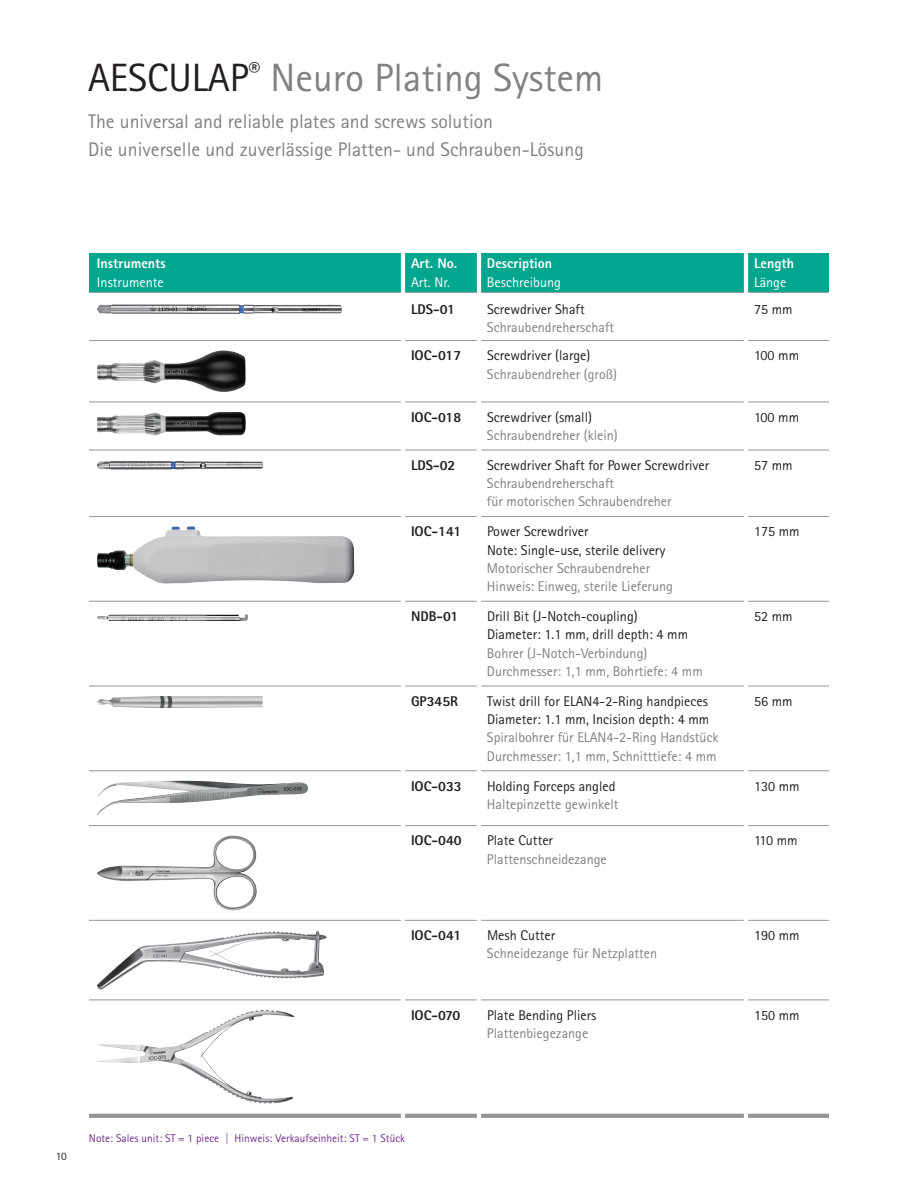
<style>
.page{position:relative;width:918px;height:1188px;background:#fff}
.page>*{position:absolute;margin:0;border:0;box-sizing:border-box;transform-origin:0 0}
.t1{font:39.45px "Rotis Sans Serif Pro";color:#7f8184}
.t2{font:19.8px/28.2px "Rotis Sans Serif Pro";color:#7f8184}
.t3{font:14.1px/18.3px "Rotis Sans Serif Pro";color:#7f8184}
.t4{font:14.1px/18.3px "Rotis Sans Serif Pro";color:#231f20}
.t5{font:800 14.1px "Rotis Sans Serif Pro";color:#231f20}
.t6{font:800 14.1px "Rotis Sans Serif Pro";color:#fff}
.t7{font:14.1px "Rotis Sans Serif Pro";color:#fff}
.t8{font:11.25px "Rotis Sans Serif Pro";color:#702d8e}
.t9{font:11.25px "Rotis Sans Serif Pro";color:#231f20}
.s1{color:#231f20}
</style>
<div class="page">
<div style="left:89px;top:253px;width:740px;height:39px;background:#00a68e"></div>
<hr style="left:89px;top:1114px;width:314px;height:4px;background:#939598">
<hr style="left:403px;top:1114px;width:76px;height:4px;background:#939598">
<hr style="left:479px;top:1114px;width:267px;height:4px;background:#939598">
<hr style="left:746px;top:1114px;width:83px;height:4px;background:#939598">
<hr style="left:89px;top:340px;width:312px;height:1px;background:#939598">
<hr style="left:405px;top:340px;width:72px;height:1px;background:#939598">
<hr style="left:481px;top:340px;width:263px;height:1px;background:#939598">
<hr style="left:748px;top:340px;width:81px;height:1px;background:#939598">
<hr style="left:89px;top:402px;width:312px;height:1px;background:#939598">
<hr style="left:405px;top:402px;width:72px;height:1px;background:#939598">
<hr style="left:481px;top:402px;width:263px;height:1px;background:#939598">
<hr style="left:748px;top:402px;width:81px;height:1px;background:#939598">
<hr style="left:89px;top:450px;width:312px;height:1px;background:#939598">
<hr style="left:405px;top:450px;width:72px;height:1px;background:#939598">
<hr style="left:481px;top:450px;width:263px;height:1px;background:#939598">
<hr style="left:748px;top:450px;width:81px;height:1px;background:#939598">
<hr style="left:89px;top:516px;width:312px;height:1px;background:#939598">
<hr style="left:405px;top:516px;width:72px;height:1px;background:#939598">
<hr style="left:481px;top:516px;width:263px;height:1px;background:#939598">
<hr style="left:748px;top:516px;width:81px;height:1px;background:#939598">
<hr style="left:89px;top:601px;width:312px;height:1px;background:#939598">
<hr style="left:405px;top:601px;width:72px;height:1px;background:#939598">
<hr style="left:481px;top:601px;width:263px;height:1px;background:#939598">
<hr style="left:748px;top:601px;width:81px;height:1px;background:#939598">
<hr style="left:89px;top:686px;width:312px;height:1px;background:#939598">
<hr style="left:405px;top:686px;width:72px;height:1px;background:#939598">
<hr style="left:481px;top:686px;width:263px;height:1px;background:#939598">
<hr style="left:748px;top:686px;width:81px;height:1px;background:#939598">
<hr style="left:89px;top:771px;width:312px;height:1px;background:#939598">
<hr style="left:405px;top:771px;width:72px;height:1px;background:#939598">
<hr style="left:481px;top:771px;width:263px;height:1px;background:#939598">
<hr style="left:748px;top:771px;width:81px;height:1px;background:#939598">
<hr style="left:89px;top:825px;width:312px;height:1px;background:#939598">
<hr style="left:405px;top:825px;width:72px;height:1px;background:#939598">
<hr style="left:481px;top:825px;width:263px;height:1px;background:#939598">
<hr style="left:748px;top:825px;width:81px;height:1px;background:#939598">
<hr style="left:89px;top:920px;width:312px;height:1px;background:#939598">
<hr style="left:405px;top:920px;width:72px;height:1px;background:#939598">
<hr style="left:481px;top:920px;width:263px;height:1px;background:#939598">
<hr style="left:748px;top:920px;width:81px;height:1px;background:#939598">
<hr style="left:89px;top:1000px;width:312px;height:1px;background:#939598">
<hr style="left:405px;top:1000px;width:72px;height:1px;background:#939598">
<hr style="left:481px;top:1000px;width:263px;height:1px;background:#939598">
<hr style="left:748px;top:1000px;width:81px;height:1px;background:#939598">
<svg style="left:401px;top:1114px;width:4px;height:4px"></svg>
<svg style="left:477px;top:1114px;width:4px;height:4px"></svg>
<svg style="left:744px;top:1114px;width:4px;height:4px"></svg>
<hr style="left:89px;top:292px;width:312px;height:1px;background:#939598">
<hr style="left:405px;top:292px;width:72px;height:1px;background:#939598">
<hr style="left:481px;top:292px;width:263px;height:1px;background:#939598">
<hr style="left:748px;top:292px;width:81px;height:1px;background:#939598">
<hr style="left:401px;top:253px;width:4px;height:39px;background:#fff">
<hr style="left:477px;top:253px;width:4px;height:39px;background:#fff">
<hr style="left:744px;top:253px;width:4px;height:39px;background:#fff">
<img style="left:97px;top:304px;width:245px;height:10px">
<img style="left:97px;top:350px;width:149px;height:42px">
<img style="left:97px;top:412px;width:149px;height:24px">
<img style="left:97px;top:461px;width:166px;height:9px">
<img style="left:97px;top:526px;width:257px;height:58px">
<img style="left:97px;top:614px;width:151px;height:7px">
<img style="left:97px;top:696px;width:166px;height:12px">
<img style="left:97px;top:781px;width:211px;height:35px">
<img style="left:97px;top:836px;width:160px;height:74px">
<img style="left:97px;top:930px;width:230px;height:60px">
<img style="left:97px;top:1010px;width:197px;height:94px">
<h1 class="t1" style="left:88px;top:63px;width:517px"><span class="s1">AESCULAP</span><sup>®</sup> Neuro Plating System</h1>
<h2 class="t2" style="left:88px;top:109px;width:497px">The universal and reliable plates and screws solution<br>Die universelle und zuverlässige Platten- und Schrauben-Lösung</h2>
<p class="t6" style="left:97px;top:258px;width:70px">Instruments</p>
<p class="t7" style="left:97px;top:277px;width:68px">Instrumente</p>
<p class="t6" style="left:411px;top:258px;width:48px">Art. No.</p>
<p class="t7" style="left:411px;top:277px;width:40px">Art. Nr.</p>
<p class="t6" style="left:487px;top:258px;width:67px">Description</p>
<p class="t7" style="left:487px;top:277px;width:75px">Beschreibung</p>
<p class="t6" style="left:754px;top:258px;width:41px">Length</p>
<p class="t7" style="left:754px;top:277px;width:34px">Länge</p>
<p class="t5" style="left:411px;top:304px;width:45px">LDS-01</p>
<p class="t4" style="left:487px;top:301px;width:99px">Screwdriver Shaft</p>
<p class="t3" style="left:487px;top:320px;width:129px">Schraubendreherschaft</p>
<p class="t4" style="left:754px;top:301px;width:40px">75 mm</p>
<p class="t5" style="left:411px;top:350px;width:52px">IOC-017</p>
<p class="t4" style="left:487px;top:347px;width:105px">Screwdriver (large)</p>
<p class="t3" style="left:487px;top:366px;width:132px">Schraubendreher (groß)</p>
<p class="t4" style="left:754px;top:347px;width:47px">100 mm</p>
<p class="t5" style="left:411px;top:412px;width:52px">IOC-018</p>
<p class="t4" style="left:487px;top:409px;width:107px">Screwdriver (small)</p>
<p class="t3" style="left:487px;top:427px;width:132px">Schraubendreher (klein)</p>
<p class="t4" style="left:754px;top:409px;width:47px">100 mm</p>
<p class="t5" style="left:411px;top:460px;width:46px">LDS-02</p>
<p class="t4" style="left:487px;top:457px;width:224px">Screwdriver Shaft for Power Screwdriver</p>
<p class="t3" style="left:487px;top:475px;width:186px">Schraubendreherschaft<br>für motorischen Schraubendreher</p>
<p class="t4" style="left:754px;top:457px;width:40px">57 mm</p>
<p class="t5" style="left:411px;top:526px;width:52px">IOC-141</p>
<p class="t4" style="left:487px;top:523px;width:180px">Power Screwdriver<br>Note: Single-use, sterile delivery</p>
<p class="t3" style="left:487px;top:560px;width:187px">Motorischer Schraubendreher<br>Hinweis: Einweg, sterile Lieferung</p>
<p class="t4" style="left:754px;top:523px;width:47px">175 mm</p>
<p class="t5" style="left:411px;top:611px;width:49px">NDB-01</p>
<p class="t4" style="left:487px;top:608px;width:203px">Drill Bit (J-Notch-coupling)<br>Diameter: 1.1 mm, drill depth: 4 mm</p>
<p class="t3" style="left:487px;top:645px;width:217px">Bohrer (J-Notch-Verbindung)<br>Durchmesser: 1,1 mm, Bohrtiefe: 4 mm</p>
<p class="t4" style="left:754px;top:608px;width:40px">52 mm</p>
<p class="t5" style="left:411px;top:696px;width:49px">GP345R</p>
<p class="t4" style="left:487px;top:693px;width:224px">Twist drill for ELAN4-2-Ring handpieces<br>Diameter: 1.1 mm, Incision depth: 4 mm</p>
<p class="t3" style="left:487px;top:729px;width:233px">Spiralbohrer für ELAN4-2-Ring Handstück<br>Durchmesser: 1,1 mm, Schnitttiefe: 4 mm</p>
<p class="t4" style="left:754px;top:693px;width:40px">56 mm</p>
<p class="t5" style="left:411px;top:780px;width:52px">IOC-033</p>
<p class="t4" style="left:487px;top:778px;width:130px">Holding Forceps angled</p>
<p class="t3" style="left:487px;top:796px;width:133px">Haltepinzette gewinkelt</p>
<p class="t4" style="left:754px;top:778px;width:47px">130 mm</p>
<p class="t5" style="left:411px;top:835px;width:52px">IOC-040</p>
<p class="t4" style="left:487px;top:832px;width:68px">Plate Cutter</p>
<p class="t3" style="left:487px;top:851px;width:121px">Plattenschneidezange</p>
<p class="t4" style="left:754px;top:832px;width:45px">110 mm</p>
<p class="t5" style="left:411px;top:930px;width:52px">IOC-041</p>
<p class="t4" style="left:487px;top:927px;width:70px">Mesh Cutter</p>
<p class="t3" style="left:487px;top:945px;width:172px">Schneidezange für Netzplatten</p>
<p class="t4" style="left:754px;top:927px;width:47px">190 mm</p>
<p class="t5" style="left:411px;top:1010px;width:51px">IOC-070</p>
<p class="t4" style="left:487px;top:1007px;width:111px">Plate Bending Pliers</p>
<p class="t3" style="left:487px;top:1025px;width:103px">Plattenbiegezange</p>
<p class="t4" style="left:754px;top:1007px;width:47px">150 mm</p>
<p class="t9" style="left:56px;top:1152px;width:12px">10</p>
<p class="t8" style="left:89px;top:1134px;width:317px">Note: Sales unit: ST = 1 piece | Hinweis: Verkaufseinheit: ST = 1 Stück</p>
</div>
